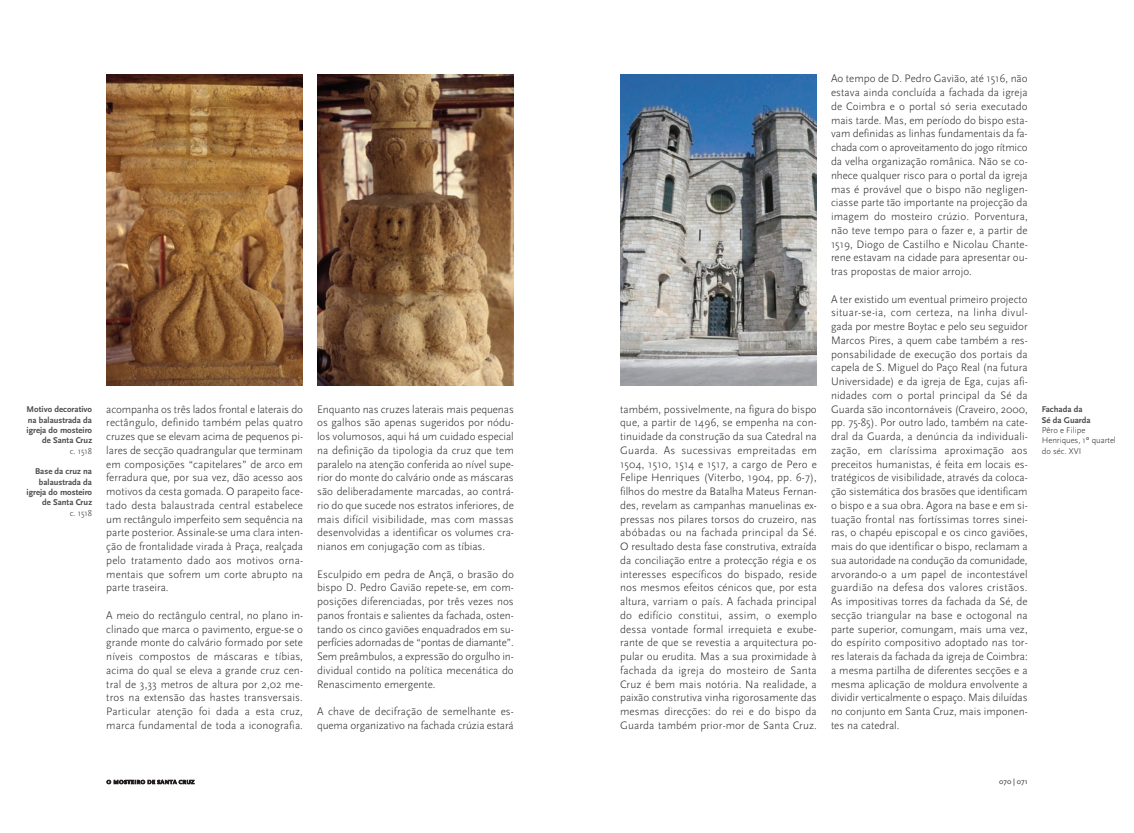
<style>
.page{position:relative;width:1134px;height:833px;background:#fff}
.page>*{position:absolute;margin:0;border:0;box-sizing:border-box;transform-origin:0 0}
.t1{font:300 11.25px/13.8px "Scala Sans";color:#231f20;text-align:justify}
.t2{font:700 8.75px/10.4px "Scala Sans";color:#4b4c4d;text-align:right}
.t3{font:300 8.75px/10.4px "Scala Sans";color:#231f20}
.t4{font:7.5px "Scala Sans LF Caps";color:#231f20}
.t5{font:7.5px "Scala Sans";color:#231f20}
</style>
<div class="page">
<img style="left:106px;top:74px;width:197px;height:311px">
<img style="left:317px;top:74px;width:197px;height:311px">
<img style="left:620px;top:74px;width:197px;height:311px">
<p class="t2" style="left:27px;top:404px;width:67px">Motivo decorativo na balaustrada da igreja do mosteiro de Santa Cruz</p>
<p class="t3" style="left:70px;top:446px;width:24px">c. 1518</p>
<p class="t2" style="left:27px;top:466px;width:67px">Base da cruz na balaustrada da igreja do mosteiro de Santa Cruz</p>
<p class="t3" style="left:70px;top:508px;width:24px">c. 1518</p>
<p class="t1" style="left:106px;top:403px;width:198px">acompanha os três lados frontal e laterais do rectângulo, definido também pelas quatro cruzes que se elevam acima de pequenos pi&shy;lares de secção quadrangular que terminam em composições “capitelares” de arco em ferradura que, por sua vez, dão acesso aos motivos da cesta gomada. O parapeito face&shy;tado desta balaustrada central estabelece um rectângulo imperfeito sem sequência na parte posterior. Assinale-se uma clara inten&shy;ção de frontalidade virada à Praça, realçada pelo tratamento dado aos motivos orna&shy;mentais que sofrem um corte abrupto na parte traseira.</p>
<p class="t1" style="left:106px;top:609px;width:198px">A meio do rectângulo central, no plano in&shy;clinado que marca o pavimento, ergue-se o grande monte do calvário formado por sete níveis compostos de máscaras e tíbias, acima do qual se eleva a grande cruz cen&shy;tral de 3,33 metros de altura por 2,02 me&shy;tros na extensão das hastes transversais.<br>Particular atenção foi dada a esta cruz, marca fundamental de toda a iconografia.</p>
<p class="t1" style="left:317px;top:403px;width:198px">Enquanto nas cruzes laterais mais pequenas os galhos são apenas sugeridos por nódu&shy;los volumosos, aqui há um cuidado especial na definição da tipologia da cruz que tem paralelo na atenção conferida ao nível supe&shy;rior do monte do calvário onde as máscaras são deliberadamente marcadas, ao contrá&shy;rio do que sucede nos estratos inferiores, de mais difícil visibilidade, mas com massas desenvolvidas a identificar os volumes cra&shy;nianos em conjugação com as tíbias.</p>
<p class="t1" style="left:317px;top:568px;width:198px">Esculpido em pedra de Ançã, o brasão do bispo D. Pedro Gavião repete-se, em com&shy;posições diferenciadas, por três vezes nos panos frontais e salientes da fachada, osten&shy;tando os cinco gaviões enquadrados em su&shy;perfícies adornadas de “pontas de diamante”.<br>Sem preâmbulos, a expressão do orgulho in&shy;dividual contido na política mecenática do Renascimento emergente.</p>
<p class="t1" style="left:317px;top:706px;width:198px">A chave de decifração de semelhante es&shy;quema organizativo na fachada crúzia estará</p>
<p class="t4" style="left:106px;top:779px;width:90px">o mosteiro de santa cruz</p>
<p class="t1" style="left:620px;top:403px;width:198px">também, possivelmente, na figura do bispo que, a partir de 1496, se empenha na con&shy;tinuidade da construção da sua Catedral na Guarda. As sucessivas empreitadas em 1504, 1510, 1514 e 1517, a cargo de Pero e Felipe Henriques (Viterbo, 1904, pp. 6-7), filhos do mestre da Batalha Mateus Fernan&shy;des, revelam as campanhas manuelinas ex&shy;pressas nos pilares torsos do cruzeiro, nas abóbadas ou na fachada principal da Sé.<br>O resultado desta fase construtiva, extraída da conciliação entre a protecção régia e os interesses específicos do bispado, reside nos mesmos efeitos cénicos que, por esta altura, varriam o país. A fachada principal do edifício constitui, assim, o exemplo dessa vontade formal irrequieta e exube&shy;rante de que se revestia a arquitectura po&shy;pular ou erudita. Mas a sua proximidade à fachada da igreja do mosteiro de Santa Cruz é bem mais notória. Na realidade, a paixão construtiva vinha rigorosamente das mesmas direcções: do rei e do bispo da Guarda também prior-mor de Santa Cruz.</p>
<p class="t1" style="left:831px;top:73px;width:198px">Ao tempo de D. Pedro Gavião, até 1516, não estava ainda concluída a fachada da igreja de Coimbra e o portal só seria executado mais tarde. Mas, em período do bispo esta&shy;vam definidas as linhas fundamentais da fa&shy;chada com o aproveitamento do jogo rítmico da velha organização românica. Não se co&shy;nhece qualquer risco para o portal da igreja mas é provável que o bispo não negligen&shy;ciasse parte tão importante na projecção da imagem do mosteiro crúzio. Porventura, não teve tempo para o fazer e, a partir de 1519, Diogo de Castilho e Nicolau Chante&shy;rene estavam na cidade para apresentar ou&shy;tras propostas de maior arrojo.</p>
<p class="t1" style="left:831px;top:293px;width:198px">A ter existido um eventual primeiro projecto situar-se-ia, com certeza, na linha divul&shy;gada por mestre Boytac e pelo seu seguidor Marcos Pires, a quem cabe também a res&shy;ponsabilidade de execução dos portais da capela de S. Miguel do Paço Real (na futura Universidade) e da igreja de Ega, cujas afi&shy;nidades com o portal principal da Sé da Guarda são incontornáveis (Craveiro, 2000, pp. 75-85). Por outro lado, também na cate&shy;dral da Guarda, a denúncia da individuali&shy;zação, em claríssima aproximação aos preceitos humanistas, é feita em locais es&shy;tratégicos de visibilidade, através da coloca&shy;ção sistemática dos brasões que identificam o bispo e a sua obra. Agora na base e em si&shy;tuação frontal nas fortíssimas torres sinei&shy;ras, o chapéu episcopal e os cinco gaviões, mais do que identificar o bispo, reclamam a sua autoridade na condução da comunidade, arvorando-o a um papel de incontestável guardião na defesa dos valores cristãos.<br>As impositivas torres da fachada da Sé, de secção triangular na base e octogonal na parte superior, comungam, mais uma vez, do espírito compositivo adoptado nas tor&shy;res laterais da fachada da igreja de Coimbra: a mesma partilha de diferentes secções e a mesma aplicação de moldura envolvente a dividir verticalmente o espaço. Mais diluídas no conjunto em Santa Cruz, mais imponen&shy;tes na catedral.</p>
<p class="t2" style="left:1042px;top:404px;width:50px;text-align:left">Fachada da<br>Sé da Guarda</p>
<p class="t3" style="left:1042px;top:426px;width:76px">Pêro e Filipe<br>Henriques, 1º quartel do séc. XVI</p>
<p class="t5" style="left:999px;top:779px;width:30px">070 | 071</p>
</div>
